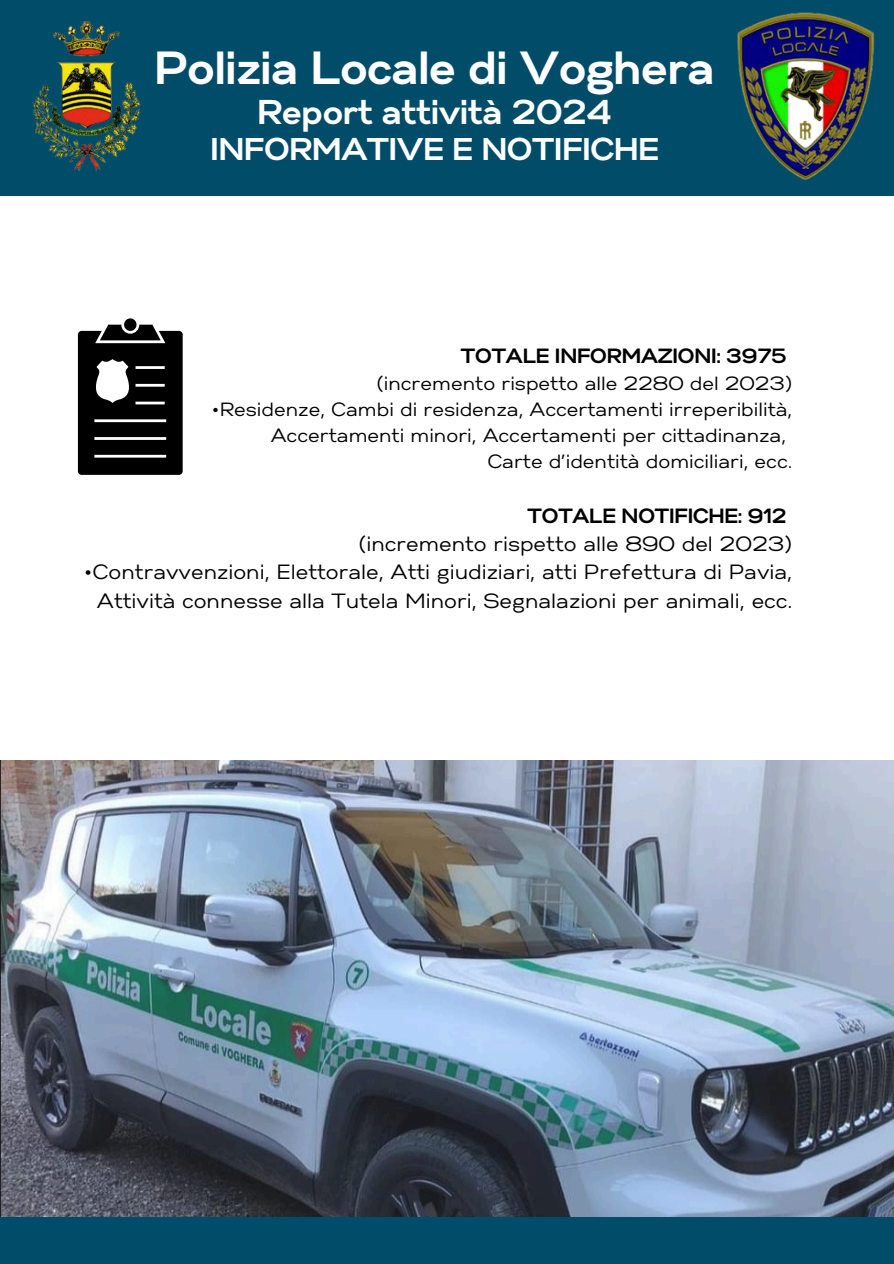
<style>
.page{position:relative;width:894px;height:1264px;background:#fff}
.page>*{position:absolute;margin:0;border:0;box-sizing:border-box;transform-origin:0 0}
.t1{font:700 46.35px "Gabriel Sans";color:#fff}
.t2{font:700 34.35px "Gabriel Sans";color:#fff}
.t3{font:700 31.35px "Gabriel Sans";color:#fff}
.t4{font:20.55px/28.2px "Gabriel Sans";color:#000;text-align:right}
.t5{font:700 20.55px "Gabriel Sans";color:#000}
.t6{font:19.05px/25.8px "Gabriel Sans";color:#000}
</style>
<div class="page">
<div style="left:0;top:0;width:893px;height:196px;background:#014c68"></div>
<img style="left:32px;top:21px;width:109px;height:150px">
<img style="left:737px;top:12px;width:138px;height:169px">
<img style="left:0;top:760px;width:893px;height:456px">
<div style="left:0;top:1216px;width:893px;height:47px;background:#014c68"></div>
<svg style="left:78px;top:318px;width:104px;height:157px"></svg>
<p class="t1" style="left:155px;top:48px;width:561px">Polizia Locale di Voghera</p>
<p class="t2" style="left:258px;top:97px;width:356px">Report attività 2024</p>
<p class="t3" style="left:211px;top:135px;width:450px">INFORMATIVE E NOTIFICHE</p>
<p class="t5" style="left:461px;top:347px;width:327px">TOTALE INFORMAZIONI: 3975</p>
<h1 class="t6" style="left:376px;top:372px;width:417px">(incremento rispetto alle 2280 del 2023)</h1>
<p class="t6" style="left:271px;top:398px;width:523px;text-indent:-59px">•Residenze, Cambi di residenza, Accertamenti irreperibilità,<br>Accertamenti minori, Accertamenti per cittadinanza,</p>
<p class="t6" style="left:487px;top:449px;width:306px">Carte d’identità domiciliari, ecc.</p>
<p class="t5" style="left:528px;top:507px;width:260px">TOTALE NOTIFICHE: 912</p>
<p class="t4" style="left:358px;top:531px;width:435px">(incremento rispetto alle 890 del 2023)</p>
<p class="t4" style="left:84px;top:559px;width:709px">•Contravvenzioni, Elettorale, Atti giudiziari, atti Prefettura di Pavia,<br>Attività connesse alla Tutela Minori, Segnalazioni per animali, ecc.</p>
</div>
